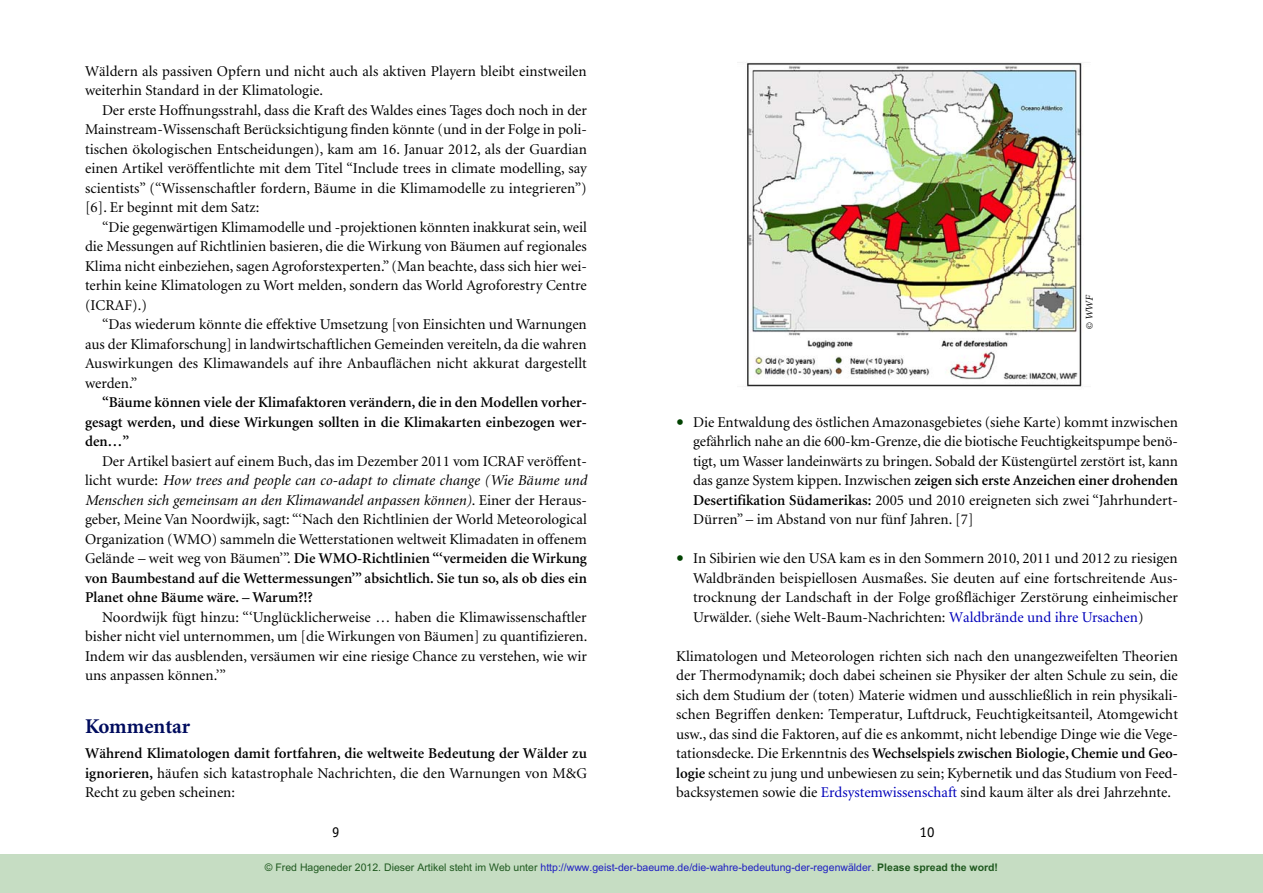
<style>
.page{position:relative;width:1263px;height:893px;background:#fff}
.page>*{position:absolute;margin:0;border:0;box-sizing:border-box;transform-origin:0 0}
.t1{font:700 21px "Minion";color:#000c5e}
.t2{font:15px/19.5px "Minion";color:#000;text-align:justify}
.t3{font:600 15px/19.5px "Minion";color:#000;text-align:justify}
.t4{font:15px "Officina Sans";color:#000}
.t5{font:10.5px "Arial";color:#1f1fc2}
.t6{font:italic 10.5px "Minion";color:#000}
.s1{font-style:italic}
.s2{font-weight:600}
.s3{font-weight:400}
.s4{font-size:27px;color:#004200}
.s5{color:#0000ba}
.s6{color:#1f591f}
.s7{font-weight:700;color:#1f591f}
</style>
<div class="page">
<div style="left:0;top:855px;width:1263px;height:38px;background:#c6ddc3"></div>
<img style="left:738px;top:62px;width:351px;height:325px">
<p class="t2" style="left:85px;top:62px;width:503px">Wäldern als passiven Opfern und nicht auch als aktiven Playern bleibt einstweilen weiterhin Standard in der Klimatologie.</p>
<p class="t2" style="left:85px;top:101px;width:503px;text-indent:17px">Der erste Hoffnungsstrahl, dass die Kraft des Waldes eines Tages doch noch in der Mainstream-Wissenschaft Berücksichtigung finden könnte (und in der Folge in poli&shy;tischen ökologischen Entscheidungen), kam am 16. Januar 2012, als der Guardian einen Artikel veröffentlichte mit dem Titel “Include trees in climate modelling, say scientists” (“Wissenschaftler fordern, Bäume in die Klimamodelle zu integrieren”) [6]. Er beginnt mit dem Satz:</p>
<p class="t2" style="left:85px;top:218px;width:503px;text-indent:17px">“Die gegenwärtigen Klimamodelle und -projektionen könnten inakkurat sein, weil die Messungen auf Richtlinien basieren, die die Wirkung von Bäumen auf regionales Klima nicht einbeziehen, sagen Agroforstexperten.” (Man beachte, dass sich hier wei&shy;terhin keine Klimatologen zu Wort melden, sondern das World Agroforestry Centre (ICRAF).)</p>
<p class="t2" style="left:85px;top:316px;width:503px;text-indent:17px">“Das wiederum könnte die effektive Umsetzung [von Einsichten und Warnungen aus der Klimaforschung] in landwirtschaftlichen Gemeinden vereiteln, da die wahren Auswirkungen des Klimawandels auf ihre Anbauflächen nicht akkurat dargestellt werden.”</p>
<p class="t3" style="left:85px;top:394px;width:503px;text-indent:17px">“Bäume können viele der Klimafaktoren verändern, die in den Modellen vorher&shy;gesagt werden, und diese Wirkungen sollten in die Klimakarten einbezogen wer&shy;den…”</p>
<p class="t2" style="left:85px;top:452px;width:503px;text-indent:17px">Der Artikel basiert auf einem Buch, das im Dezember 2011 vom ICRAF veröffent&shy;licht wurde: <span class="s1">How trees and people can co-adapt to climate change (Wie Bäume und Menschen sich gemeinsam an den Klimawandel anpassen können)</span>. Einer der Heraus&shy;geber, Meine Van Noordwijk, sagt: “‘Nach den Richtlinien der World Meteorological Organization (WMO) sammeln die Wetterstationen weltweit Klimadaten in offenem Gelände – weit weg von Bäumen’”. <span class="s2">Die WMO-Richtlinien “‘vermeiden die Wirkung von Baumbestand auf die Wettermessungen’” absichtlich. Sie tun so, als ob dies ein Planet ohne Bäume wäre. – Warum?!?</span></p>
<p class="t2" style="left:85px;top:608px;width:504px;text-indent:17px">Noordwijk fügt hinzu: “‘Unglücklicherweise … haben die Klimawissenschaftler bisher nicht viel unternommen, um [die Wirkungen von Bäumen] zu quantifizieren.<br>Indem wir das ausblenden, versäumen wir eine riesige Chance zu verstehen, wie wir uns anpassen können.’”</p>
<h1 class="t1" style="left:85px;top:718px;width:107px">Kommentar</h1>
<p class="t3" style="left:85px;top:745px;width:503px">Während Klimatologen damit fortfahren, die weltweite Bedeutung der Wälder zu ignorieren, <span class="s3">häufen sich katastrophale Nachrichten, die den Warnungen von M&amp;G Recht zu geben scheinen:</span></p>
<p class="t6" style="left:1085px;top:330px;width:36px;rotate:-90deg">© WWF</p>
<p class="t2" style="left:693px;top:413px;width:486px;text-indent:-17px"><span class="s4">•</span> Die Entwaldung des östlichen Amazonasgebietes (siehe Karte) kommt inzwischen gefährlich nahe an die 600-km-Grenze, die die biotische Feuchtigkeitspumpe benö&shy;tigt, um Wasser landeinwärts zu bringen. Sobald der Küstengürtel zerstört ist, kann das ganze System kippen. Inzwischen <span class="s2">zeigen sich erste Anzeichen einer drohenden Desertifikation Südamerikas:</span> 2005 und 2010 ereigneten sich zwei “Jahrhundert-Dürren” – im Abstand von nur fünf Jahren. [7]</p>
<p class="t2" style="left:693px;top:550px;width:486px;text-indent:-17px"><span class="s4">•</span> In Sibirien wie den USA kam es in den Sommern 2010, 2011 und 2012 zu riesigen Waldbränden beispiellosen Ausmaßes. Sie deuten auf eine fortschreitende Aus&shy;trocknung der Landschaft in der Folge großflächiger Zerstörung einheimischer Urwälder. (siehe Welt-Baum-Nachrichten: <span class="s5">Waldbrände und ihre Ursachen</span>)</p>
<p class="t2" style="left:676px;top:647px;width:503px">Klimatologen und Meteorologen richten sich nach den unangezweifelten Theorien der Thermodynamik; doch dabei scheinen sie Physiker der alten Schule zu sein, die sich dem Studium der (toten) Materie widmen und ausschließlich in rein physikali&shy;schen Begriffen denken: Temperatur, Luftdruck, Feuchtigkeitsanteil, Atomgewicht usw., das sind die Faktoren, auf die es ankommt, nicht lebendige Dinge wie die Vege&shy;tationsdecke. Die Erkenntnis des <span class="s2">Wechselspiels zwischen Biologie, Chemie und Geo&shy;logie</span> scheint zu jung und unbewiesen zu sein; Kybernetik und das Studium von Feed&shy;backsystemen sowie die <span class="s5">Erdsystemwissenschaft</span> sind kaum älter als drei Jahrzehnte.</p>
<p class="t4" style="left:332px;top:826px;width:9px">9</p>
<p class="t4" style="left:919px;top:826px;width:16px">10</p>
<p class="t5" style="left:265px;top:863px;width:735px"><span class="s6">© Fred Hageneder 2012. Dieser Artikel steht im Web unter</span> http://www.geist-der-baeume.de/die-wahre-bedeutung-der-regenwälder<span class="s6">.</span> <span class="s7">Please spread the word!</span></p>
</div>
